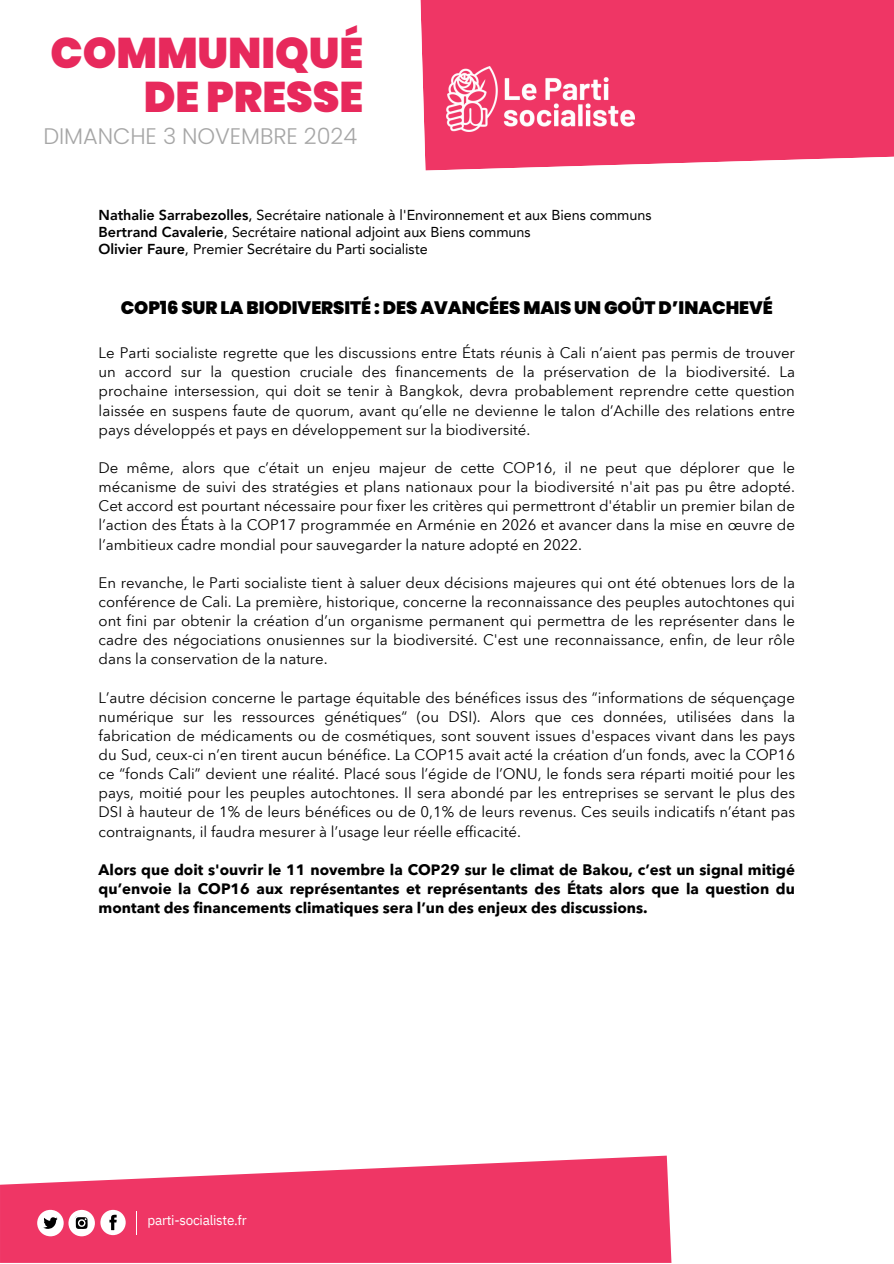
<style>
.page{position:relative;width:894px;height:1264px;background:#fff}
.page>*{position:absolute;margin:0;border:0;box-sizing:border-box;transform-origin:0 0}
.t1{font:900 42.75px/43.8px "Poppins";letter-spacing:-.005em;color:#e7295c;text-align:right}
.t2{font:300 22.5px "Poppins";letter-spacing:-.005em;color:#a6a6a6}
.t3{font:900 18px "Poppins";letter-spacing:-.005em;color:#000}
.t4{font:15px/19.2px "Avenir Next Thai Trad";color:#000;text-align:justify}
.t5{font:700 15px/19.2px "Avenir Next Thai Trad";color:#000;text-align:justify}
.t6{font:14.4px "Avenir LT Pro";letter-spacing:-.005em;color:#000}
.t7{font:13.5px "IBM Plex Sans";letter-spacing:-.02em;color:#fff}
.s1{font-weight:800}
</style>
<div class="page">
<svg style="left:0;top:1155px;width:671px;height:107px;fill:#ef3665"></svg>
<svg style="left:37px;top:1209px;width:89px;height:27px"></svg>
<svg style="left:136px;top:1211px;width:1px;height:23px"></svg>
<div style="left:420px;top:0;width:473px;height:171px;background:#ef3665"></div>
<img style="left:446px;top:67px;width:188px;height:65px">
<p class="t1" style="left:51px;top:31px;width:314px">COMMUNIQUÉ<br>DE PRESSE</p>
<p class="t2" style="left:43px;top:121px;width:315px">DIMANCHE 3 NOVEMBRE 2024</p>
<p class="t6" style="left:99px;top:209px;width:554px"><span class="s1">Nathalie Sarrabezolles</span>, Secrétaire nationale à l'Environnement et aux Biens communs</p>
<h3 class="t6" style="left:99px;top:226px;width:433px"><span class="s1">Bertrand Cavalerie</span>, Secrétaire national adjoint aux Biens communs</h3>
<p class="t6" style="left:99px;top:243px;width:330px"><span class="s1">Olivier Faure</span>, Premier Secrétaire du Parti socialiste</p>
<p class="t3" style="left:121px;top:295px;width:653px">COP16 SUR LA BIODIVERSITÉ : DES AVANCÉES MAIS UN GOÛT D’INACHEVÉ</p>
<h1 class="t4" style="left:99px;top:343px;width:697px">Le Parti socialiste regrette que les discussions entre États réunis à Cali n’aient pas permis de trouver un accord sur la question cruciale des financements de la préservation de la biodiversité. La prochaine intersession, qui doit se tenir à Bangkok, devra probablement reprendre cette question laissée en suspens faute de quorum, avant qu’elle ne devienne le talon d’Achille des relations entre pays développés et pays en développement sur la biodiversité.</h1>
<p class="t4" style="left:99px;top:458px;width:697px">De même, alors que c’était un enjeu majeur de cette COP16, il ne peut que déplorer que le mécanisme de suivi des stratégies et plans nationaux pour la biodiversité n'ait pas pu être adopté.<br>Cet accord est pourtant nécessaire pour fixer les critères qui permettront d'établir un premier bilan de l’action des États à la COP17 programmée en Arménie en 2026 et avancer dans la mise en œuvre de l’ambitieux cadre mondial pour sauvegarder la nature adopté en 2022.</p>
<p class="t4" style="left:99px;top:573px;width:697px">En revanche, le Parti socialiste tient à saluer deux décisions majeures qui ont été obtenues lors de la conférence de Cali. La première, historique, concerne la reconnaissance des peuples autochtones qui ont fini par obtenir la création d’un organisme permanent qui permettra de les représenter dans le cadre des négociations onusiennes sur la biodiversité. C'est une reconnaissance, enfin, de leur rôle dans la conservation de la nature.</p>
<p class="t4" style="left:99px;top:688px;width:697px">L’autre décision concerne le partage équitable des bénéfices issus des “informations de séquençage numérique sur les ressources génétiques“ (ou DSI). Alors que ces données, utilisées dans la fabrication de médicaments ou de cosmétiques, sont souvent issues d'espaces vivant dans les pays du Sud, ceux-ci n’en tirent aucun bénéfice. La COP15 avait acté la création d’un fonds, avec la COP16 ce “fonds Cali” devient une réalité. Placé sous l’égide de l’ONU, le fonds sera réparti moitié pour les pays, moitié pour les peuples autochtones. Il sera abondé par les entreprises se servant le plus des DSI à hauteur de 1% de leurs bénéfices ou de 0,1% de leurs revenus. Ces seuils indicatifs n’étant pas contraignants, il faudra mesurer à l’usage leur réelle efficacité.</p>
<h2 class="t5" style="left:99px;top:860px;width:697px">Alors que doit s'ouvrir le 11 novembre la COP29 sur le climat de Bakou, c’est un signal mitigé qu’envoie la COP16 aux représentantes et représentants des États alors que la question du montant des financements climatiques sera l’un des enjeux des discussions.</h2>
<p class="t7" style="left:147px;top:1211px;width:101px">parti-socialiste.fr</p>
</div>
